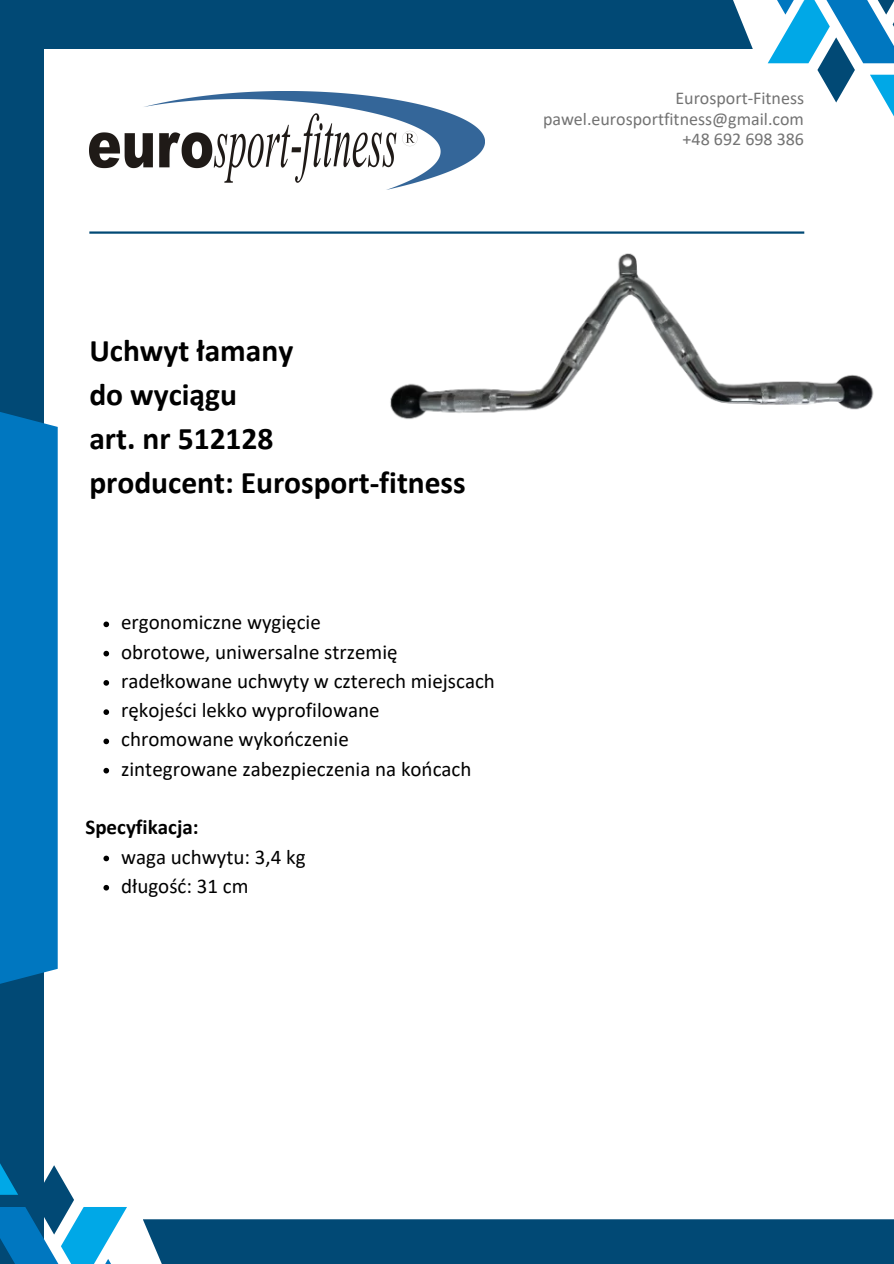
<style>
.page{position:relative;width:894px;height:1264px;background:#fff}
.page>*{position:absolute;margin:0;border:0;box-sizing:border-box;transform-origin:0 0}
.t1{font:700 31.5px "Calibri";color:#000}
.t2{font:21px "Calibri";color:#000}
.t3{font:700 21px "Calibri";color:#000}
.t4{font:18px "Calibri";color:#737373}
</style>
<div class="page">
<svg style="left:767px;top:0;width:126px;height:115px"></svg>
<div style="left:0;top:40px;width:44px;height:1223px;background:#014975"></div>
<svg style="left:0;top:1163px;width:127px;height:100px"></svg>
<hr style="left:89px;top:231px;width:715px;height:3px;background:#014975">
<div style="left:0;top:0;width:752px;height:49px;background:#014975"></div>
<div style="left:143px;top:1219px;width:750px;height:44px;background:#014975"></div>
<div style="left:0;top:404px;width:58px;height:587px;background:#0077c0"></div>
<img style="left:89px;top:91px;width:395px;height:98px">
<img style="left:390px;top:254px;width:484px;height:165px">
<svg style="left:103px;top:621px;width:6px;height:6px"></svg>
<svg style="left:103px;top:650px;width:6px;height:6px"></svg>
<svg style="left:103px;top:680px;width:6px;height:5px"></svg>
<svg style="left:103px;top:709px;width:6px;height:6px"></svg>
<svg style="left:103px;top:738px;width:6px;height:6px"></svg>
<svg style="left:103px;top:767px;width:6px;height:6px"></svg>
<svg style="left:103px;top:855px;width:6px;height:6px"></svg>
<svg style="left:103px;top:884px;width:6px;height:6px"></svg>
<p class="t4" style="left:675px;top:91px;width:130px">Eurosport-Fitness</p>
<p class="t4" style="left:543px;top:111px;width:262px">pawel.eurosportfitness@gmail.com</p>
<p class="t4" style="left:682px;top:132px;width:123px">+48 692 698 386</p>
<p class="t1" style="left:89px;top:337px;width:205px">Uchwyt łamany</p>
<p class="t1" style="left:89px;top:381px;width:149px">do wyciągu</p>
<p class="t1" style="left:89px;top:425px;width:185px">art. nr 512128</p>
<p class="t1" style="left:89px;top:469px;width:378px">producent: Eurosport-fitness</p>
<p class="t2" style="left:121px;top:613px;width:201px">ergonomiczne wygięcie</p>
<p class="t2" style="left:121px;top:643px;width:278px">obrotowe, uniwersalne strzemię</p>
<p class="t2" style="left:121px;top:672px;width:375px">radełkowane uchwyty w czterech miejscach</p>
<p class="t2" style="left:121px;top:701px;width:260px">rękojeści lekko wyprofilowane</p>
<p class="t2" style="left:121px;top:730px;width:229px">chromowane wykończenie</p>
<p class="t2" style="left:121px;top:760px;width:352px">zintegrowane zabezpieczenia na końcach</p>
<p class="t3" style="left:85px;top:818px;width:114px">Specyfikacja:</p>
<p class="t2" style="left:121px;top:847px;width:186px">waga uchwytu: 3,4 kg</p>
<p class="t2" style="left:121px;top:877px;width:129px">długość: 31 cm</p>
</div>
